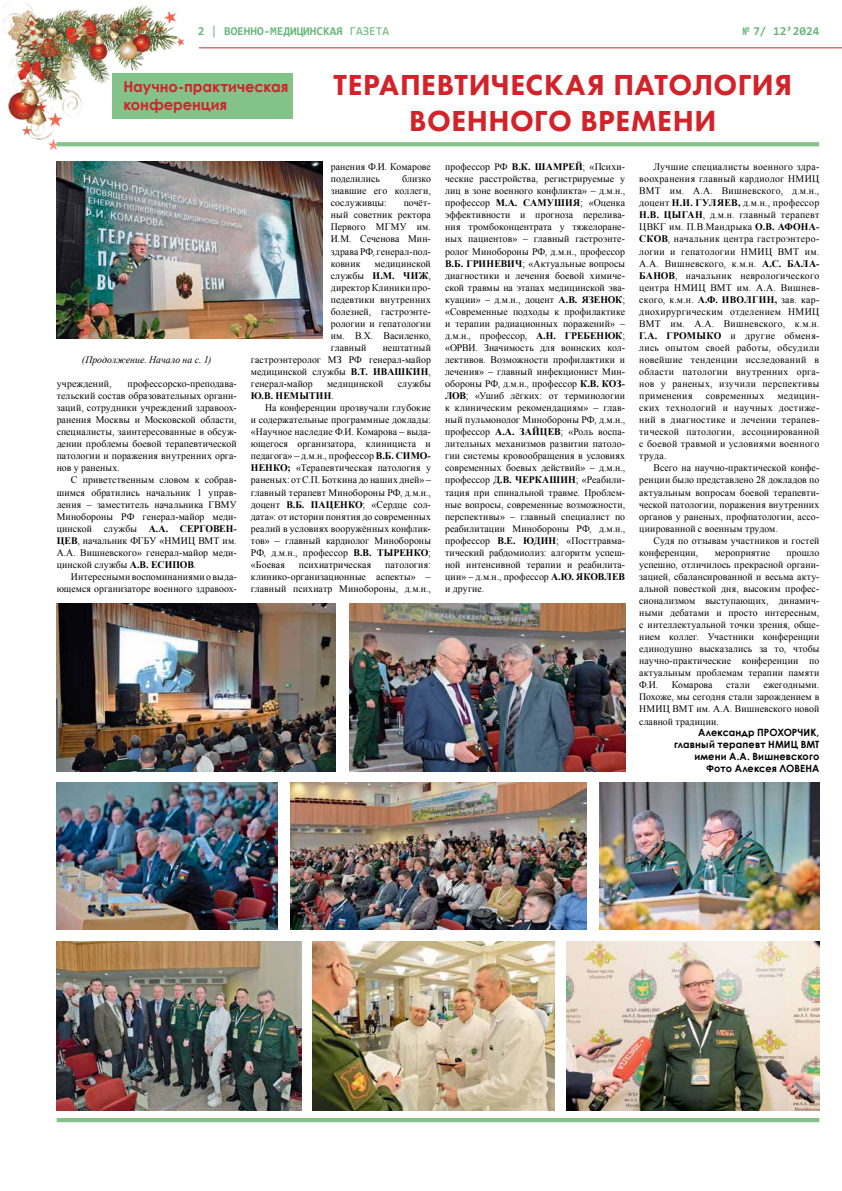
<style>
.page{position:relative;width:842px;height:1191px;background:#fff}
.page>*{position:absolute;margin:0;border:0;box-sizing:border-box;transform-origin:0 0}
.t1{font:800 30px/36px "Futura PT";letter-spacing:.015em;color:#d2232a;text-align:center}
.t2{font:700 15px/18px "Century Gothic";letter-spacing:-.005em;color:#d2232a}
.t3{font:700 12px "Consolas";color:#65b677}
.t4{font:10px/12px "Times New Roman";letter-spacing:.01em;color:#000;text-align:justify}
.t5{font:700 10px/12px "Century Gothic";letter-spacing:.01em;color:#000;text-align:right}
.t6{font:italic 10px "Times New Roman";letter-spacing:.005em;color:#000}
.t7{font:700 10px "Times New Roman";letter-spacing:.02em;color:#000}
.t8{font:10px "Times New Roman";letter-spacing:.03em;color:#000}
.s1{font-weight:400}
.s2{font-weight:700}
</style>
<div class="page">
<hr style="left:0;top:47px;width:842px;height:1px;background:#d2232a">
<div style="left:0;top:44px;width:198px;height:8px;background:#fff"></div>
<img style="left:1px;top:3px;width:186px;height:146px">
<hr style="left:57px;top:1118px;width:762px;height:4px;background:#83c289">
<div style="left:112px;top:74px;width:180px;height:45px;background:#83c289"></div>
<svg style="left:57px;top:142px;width:762px;height:4px;fill:#83c289"></svg>
<img style="left:57px;top:161px;width:265px;height:177px">
<img style="left:57px;top:782px;width:221px;height:147px">
<img style="left:290px;top:782px;width:296px;height:147px">
<img style="left:599px;top:782px;width:220px;height:147px">
<img style="left:57px;top:941px;width:245px;height:169px">
<img style="left:313px;top:941px;width:241px;height:169px">
<img style="left:566px;top:941px;width:253px;height:169px">
<img style="left:57px;top:603px;width:279px;height:168px">
<img style="left:349px;top:603px;width:276px;height:168px">
<p class="t3" style="left:198px;top:23px;width:193px">2 <span class="s1">|</span> ВОЕННО-МЕДИЦИНСКАЯ <span class="s1">ГАЗЕТА</span></p>
<p class="t3" style="left:743px;top:23px;width:78px">№ 7/ 12’2024</p>
<h2 class="t2" style="left:123px;top:77px;width:167px">Научно-практическая конференция</h2>
<h1 class="t1" style="left:333px;top:67px;width:460px">ТЕРАПЕВТИЧЕСКАЯ ПАТОЛОГИЯ<br>ВОЕННОГО ВРЕМЕНИ</h1>
<p class="t6" style="left:82px;top:353px;width:131px">(Продолжение. Начало на с. 1)</p>
<p class="t4" style="left:57px;top:377px;width:182px;text-indent:71px">профессорско-преподава&shy;тельский состав образовательных органи&shy;заций, сотрудники учреждений здравоох&shy;ранения Москвы и Московской области, специалисты, заинтересованные в обсуж&shy;дении проблемы боевой терапевтической патологии и поражения внутренних орга&shy;нов у раненых.</p>
<p class="t4" style="left:57px;top:474px;width:181px;text-indent:14px">С приветственным словом к собрав&shy;шимся обратились начальник 1 управ&shy;ления – заместитель начальника ГВМУ Минобороны РФ генерал-майор меди&shy;цинской службы <span class="s2">А.А. СЕРГОВЕН-ЦЕВ</span>, начальник ФГБУ «НМИЦ ВМТ им.<br>А.А. Вишневского» генерал-майор меди&shy;цинской службы <span class="s2">А.В. ЕСИПОВ</span>.</p>
<p class="t4" style="left:57px;top:570px;width:181px;text-align:right">Интересными воспоминаниями о выда&shy;ющемся организаторе военного здравоох-</p>
<p class="t4" style="left:57px;top:377px;width:56px">учреждений,</p>
<p class="t4" style="left:331px;top:161px;width:102px">ранения Ф.И. Комарове поделились</p>
<p class="t4" style="left:331px;top:173px;width:102px;text-indent:71px">близко знавшие его коллеги, сослуживцы:</p>
<p class="t4" style="left:331px;top:197px;width:102px;text-indent:73px">почёт&shy;ный советник ректора Первого МГМУ им.<br>И.М. Сеченова Мин&shy;здрава РФ, генерал-пол&shy;ковник</p>
<p class="t4" style="left:331px;top:257px;width:102px;text-indent:44px">медицинской службы <span class="s2">И.М. ЧИЖ</span>, директор Клиники про&shy;педевтики внутренних болезней, гастроэнте&shy;рологии и гепатологии им. В.Х. Василенко, главный</p>
<p class="t4" style="left:251px;top:341px;width:182px;text-indent:132px">нештатный гастроэнтеролог МЗ РФ генерал-майор медицинской службы <span class="s2">В.Т. ИВАШКИН</span>, генерал-майор</p>
<p class="t4" style="left:327px;top:377px;width:58px">медицинской</p>
<p class="t4" style="left:398px;top:377px;width:35px">службы</p>
<p class="t7" style="left:251px;top:389px;width:85px">Ю.В. НЕМЫТИН<span class="s1">.</span></p>
<p class="t4" style="left:265px;top:402px;width:167px">На конференции прозвучали глубокие</p>
<p class="t4" style="left:251px;top:414px;width:182px">и содержательные программные доклады:</p>
<p class="t4" style="left:251px;top:426px;width:181px">«Научное наследие Ф.И. Комарова – выда-</p>
<p class="t4" style="left:251px;top:438px;width:181px">ющегося организатора, клинициста и</p>
<p class="t4" style="left:251px;top:450px;width:181px">педагога» – д.м.н., профессор <span class="s2">В.Б. СИМО-</span></p>
<p class="t4" style="left:251px;top:462px;width:181px"><span class="s2">НЕНКО;</span> «Терапевтическая патология у</p>
<p class="t4" style="left:251px;top:474px;width:182px">раненых: от С.П. Боткина до наших дней» –</p>
<p class="t4" style="left:251px;top:486px;width:182px">главный терапевт Минобороны РФ, д.м.н.,</p>
<p class="t4" style="left:251px;top:498px;width:181px">доцент <span class="s2">В.Б. ПАЦЕНКО</span>; «Сердце сол-</p>
<p class="t4" style="left:251px;top:510px;width:182px">дата»: от истории понятия до современных</p>
<p class="t4" style="left:251px;top:522px;width:181px">реалий в условиях вооружённых конфлик-</p>
<p class="t4" style="left:251px;top:534px;width:182px">тов» – главный кардиолог Минобороны</p>
<p class="t4" style="left:251px;top:546px;width:182px">РФ, д.м.н., профессор <span class="s2">В.В. ТЫРЕНКО</span>;</p>
<p class="t4" style="left:251px;top:558px;width:36px">«Боевая</p>
<p class="t4" style="left:299px;top:558px;width:74px">психиатрическая</p>
<p class="t4" style="left:251px;top:558px;width:182px;text-indent:134px">патология: клинико-организационные аспекты» – главный психиатр Минобороны, д.м.н.,</p>
<p class="t4" style="left:445px;top:161px;width:182px">профессор РФ <span class="s2">В.К. ШАМРЕЙ</span>; «Психи&shy;ческие расстройства, регистрируемые у лиц в зоне военного конфликта» – д.м.н., профессор <span class="s2">М.А. САМУШИЯ</span>; «Оценка эффективности и прогноза перелива&shy;ния тромбоконцентрата у тяжелоране&shy;ных пациентов» – главный гастроэнте&shy;ролог Минобороны РФ, д.м.н., профессор <span class="s2">В.Б. ГРИНЕВИЧ</span>; «Актуальные вопросы диагностики и лечения боевой химиче&shy;ской травмы на этапах медицинской эва&shy;куации» – д.м.н., доцент <span class="s2">А.В. ЯЗЕНОК</span>; «Современные подходы к профилактике и терапии радиационных поражений» – д.м.н., профессор, <span class="s2">А.Н. ГРЕБЕНЮК</span>; «ОРВИ. Значимость для воинских кол&shy;лективов. Возможности профилактики и лечения» – главный инфекционист Мин&shy;обороны РФ, д.м.н., профессор <span class="s2">К.В. КОЗ-ЛОВ</span>; «Ушиб лёгких: от терминологии к клиническим рекомендациям» – глав&shy;ный пульмонолог Минобороны РФ, д.м.н., профессор <span class="s2">А.А. ЗАЙЦЕВ</span>; «Роль воспа&shy;лительных механизмов развитии патоло&shy;гии системы кровообращения в условиях современных боевых действий» – д.м.н., профессор <span class="s2">Д.В. ЧЕРКАШИН</span>; «Реабили&shy;тация при спинальной травме. Проблем&shy;ные вопросы, современные возможности, перспективы» – главный специалист по реабилитации Минобороны РФ, д.м.н., профессор <span class="s2">В.Е. ЮДИН</span>; «Посттравма&shy;тический рабдомиолиз: алгоритм успеш&shy;ной интенсивной терапии и реабилита&shy;ции» – д.м.н., профессор <span class="s2">А.Ю. ЯКОВЛЕВ </span>и другие.</p>
<p class="t4" style="left:639px;top:161px;width:182px;text-indent:14px">Лучшие специалисты военного здра&shy;воохранения главный кардиолог НМИЦ ВМТ им. А.А. Вишневского, д.м.н., доцент <span class="s2">Н.И. ГУЛЯЕВ,</span> д.м.н., профессор <span class="s2">Н.В. ЦЫГАН</span>, д.м.н. главный терапевт ЦВКГ им. П.В.Мандрыка <span class="s2">О.В. АФОНА-СКОВ</span>, начальник центра гастроэнтеро&shy;логии и гепатологии НМИЦ ВМТ им.<br>А.А. Вишневского, к.м.н. <span class="s2">А.С. БАЛА-БАНОВ</span>, начальник неврологического центра НМИЦ ВМТ им. А.А. Вишнев&shy;ского, к.м.н. <span class="s2">А.Ф. ИВОЛГИН,</span> зав. кар&shy;диохирургическим отделением НМИЦ ВМТ им. А.А. Вишневского, к.м.н.<br><span class="s2">Г.А. ГРОМЫКО</span> и другие обменя&shy;лись опытом своей работы, обсудили новейшие тенденции исследований в области патологии внутренних орга&shy;нов у раненых, изучили перспективы применения</p>
<p class="t4" style="left:639px;top:389px;width:182px;text-indent:138px">медицин&shy;ских технологий и научных достиже&shy;ний в диагностике и лечении терапев&shy;тической патологии, ассоциированной с боевой травмой и условиями военного труда.</p>
<p class="t4" style="left:639px;top:462px;width:182px;text-indent:14px">Всего на научно-практической конфе&shy;ренции было представлено 28 докладов по актуальным вопросам боевой терапевти&shy;ческой патологии, поражения внутренних органов у раненых, профпатологии, ассо&shy;циированной с военным трудом.</p>
<p class="t4" style="left:639px;top:534px;width:182px;text-indent:14px">Судя по отзывам участников и гостей конференции,</p>
<p class="t8" style="left:706px;top:389px;width:60px">современных</p>
<p class="t4" style="left:715px;top:546px;width:57px">мероприятие</p>
<p class="t4" style="left:639px;top:546px;width:182px;text-indent:147px">прошло успешно, отличилось прекрасной органи&shy;зацией, сбалансированной и весьма акту&shy;альной повесткой дня, высоким профес&shy;сионализмом выступающих, динамич&shy;ными дебатами и просто интересным, с интеллектуальной точки зрения, обще&shy;нием коллег. Участники конференции единодушно высказались за то, чтобы научно-практические конференции по актуальным проблемам терапии памяти Ф.И.</p>
<p class="t4" style="left:672px;top:679px;width:42px">Комарова</p>
<p class="t4" style="left:726px;top:679px;width:26px">стали</p>
<p class="t4" style="left:639px;top:679px;width:182px;text-indent:124px">ежегодными.<br>Похоже, мы сегодня стали зарождением в НМИЦ ВМТ им. А.А. Вишневского новой славной традиции.</p>
<p class="t5" style="left:674px;top:725px;width:147px">Александр ПРОХОРЧИК, главный терапевт НМИЦ ВМТ имени А.А. Вишневского<br>Фото Алексея ЛОВЕНА</p>
</div>
